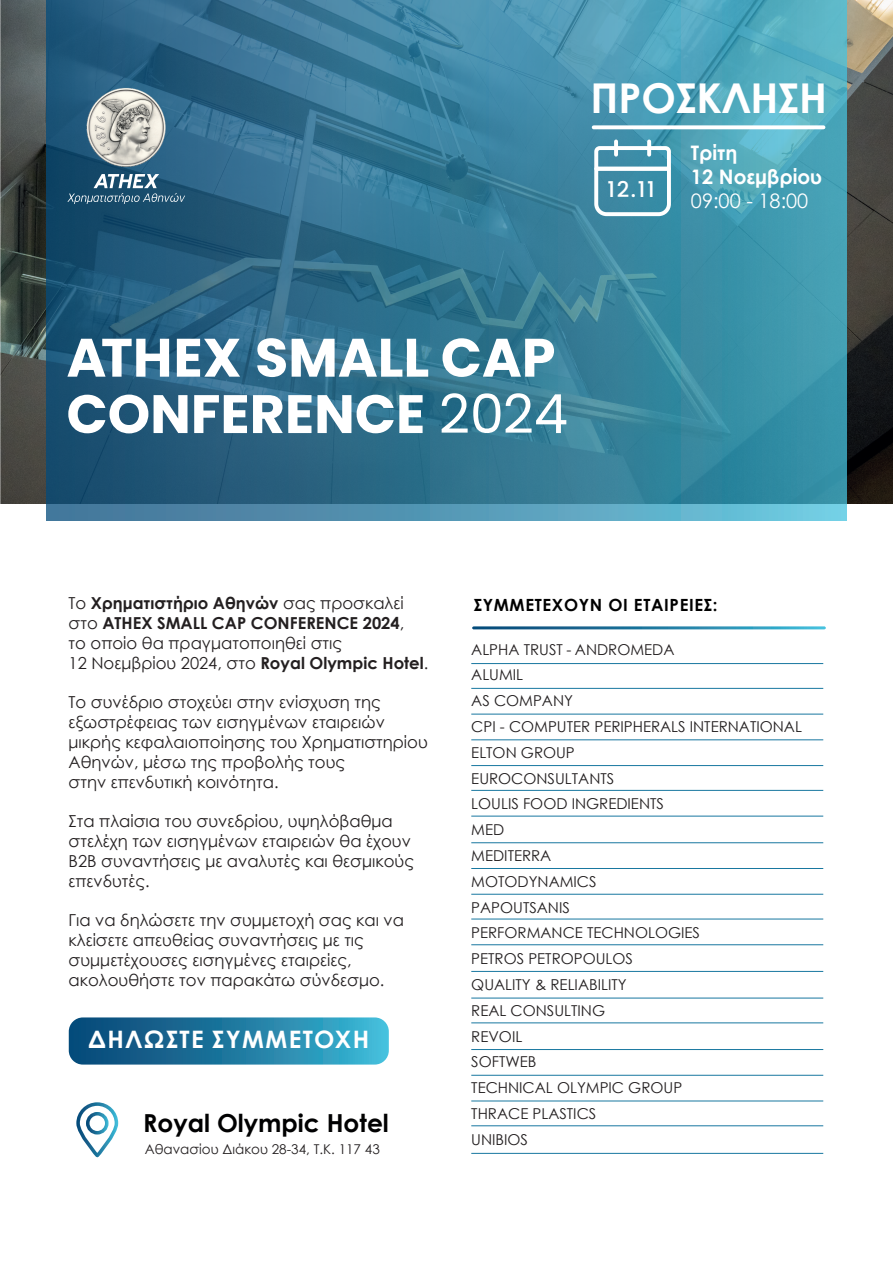
<style>
.page{position:relative;width:893px;height:1263px;background:#fff}
.page>*{position:absolute;margin:0;border:0;box-sizing:border-box;transform-origin:0 0}
.t1{font:700 54px/56.4px "Poppins";color:#fff}
.t2{font:700 41.1px "Century Gothic";color:#fff}
.t3{font:700 24.75px "Century Gothic";color:#000001}
.t4{font:700 24px "Century Gothic";letter-spacing:.06em;color:#fff}
.t5{font:500 21.75px "Poppins";color:#fff}
.t6{font:700 19.95px/24px "Century Gothic";color:#fff}
.t7{font:19.95px "Century Gothic";color:#fff}
.t8{font:700 16.8px "Century Gothic";letter-spacing:.04em;color:#000}
.t9{font:16.5px/19.8px "Century Gothic";color:#231f20}
.t10{font:15px/25.8px "Century Gothic";color:#231f20}
.t11{font:13.5px "Century Gothic";color:#231f20}
.s1{font-weight:400}
.s2{font-weight:700}
</style>
<div class="page">
<img style="left:0;top:0;width:893px;height:503px">
<svg style="left:46px;top:0;width:801px;height:520px;background:#377c98"></svg>
<svg style="left:67px;top:174px;width:118px;height:30px;background:#436d87"></svg>
<img style="left:85px;top:86px;width:82px;height:82px">
<div style="left:76px;top:1102px;width:42px;height:55px;border:4px solid #fff;border-radius:19px"></div>
<div style="left:86px;top:1112px;width:23px;height:22px;border:4px solid #fff;border-radius:50%"></div>
<svg style="left:69px;top:1017px;width:320px;height:47px;background:#257ea4"></svg>
<svg style="left:592px;top:144px;width:81px;height:74px"></svg>
<svg style="left:614px;top:141px;width:4px;height:14px"></svg>
<svg style="left:647px;top:141px;width:4px;height:14px"></svg>
<svg style="left:594px;top:125px;width:229px;height:4px"></svg>
<hr style="left:471px;top:663px;width:352px;height:1px;background:#1877a0">
<hr style="left:471px;top:688px;width:352px;height:1px;background:#1877a0">
<hr style="left:471px;top:714px;width:352px;height:1px;background:#1877a0">
<hr style="left:471px;top:739px;width:352px;height:1px;background:#1877a0">
<hr style="left:471px;top:765px;width:352px;height:1px;background:#1877a0">
<hr style="left:471px;top:790px;width:352px;height:1px;background:#1877a0">
<hr style="left:471px;top:816px;width:352px;height:1px;background:#1877a0">
<hr style="left:471px;top:842px;width:352px;height:1px;background:#1877a0">
<hr style="left:471px;top:868px;width:352px;height:1px;background:#1877a0">
<hr style="left:471px;top:894px;width:352px;height:1px;background:#1877a0">
<hr style="left:471px;top:919px;width:352px;height:1px;background:#1877a0">
<hr style="left:471px;top:944px;width:352px;height:1px;background:#1877a0">
<hr style="left:471px;top:971px;width:352px;height:1px;background:#1877a0">
<hr style="left:471px;top:998px;width:352px;height:1px;background:#1877a0">
<hr style="left:471px;top:1022px;width:352px;height:1px;background:#1877a0">
<hr style="left:471px;top:1049px;width:352px;height:1px;background:#1877a0">
<hr style="left:471px;top:1075px;width:352px;height:1px;background:#1877a0">
<hr style="left:471px;top:1101px;width:352px;height:1px;background:#1877a0">
<hr style="left:471px;top:1125px;width:352px;height:1px;background:#1877a0">
<hr style="left:471px;top:1153px;width:352px;height:1px;background:#1877a0">
<h2 class="t2" style="left:590px;top:66px;width:238px">ΠΡΟΣΚΛΗΣΗ</h2>
<h3 class="t5" style="left:607px;top:177px;width:49px">12.11</h3>
<p class="t6" style="left:691px;top:140px;width:133px">Τρίτη<br>12 Nοεμβρίου</p>
<p class="t7" style="left:691px;top:186px;width:119px">09:00 - 18:00</p>
<h1 class="t1" style="left:67px;top:330px;width:503px">ATHEX SMALL CAP<br>CONFERENCE <span class="s1">2024</span></h1>
<p class="t9" style="left:69px;top:593px;width:361px">Το <span class="s2">Χρηματιστήριο Αθηνών</span> σας προσκαλεί στο <span class="s2">ATHEX SMALL CAP CONFERENCE 2024</span>,<br>το οποίο θα πραγματοποιηθεί στις<br>12 Νοεμβρίου 2024, στο <span class="s2">Royal Olympic Hotel</span>.</p>
<p class="t9" style="left:69px;top:692px;width:361px">Το συνέδριο στοχεύει στην ενίσχυση της εξωστρέφειας των εισηγμένων εταιρειών μικρής κεφαλαιοποίησης του Χρηματιστηρίου Αθηνών, μέσω της προβολής τους<br>στην επενδυτική κοινότητα.</p>
<p class="t9" style="left:69px;top:811px;width:347px">Στα πλαίσια του συνεδρίου, υψηλόβαθμα στελέχη των εισηγμένων εταιρειών θα έχουν Β2Β συναντήσεις με αναλυτές και θεσμικούς επενδυτές.</p>
<p class="t9" style="left:69px;top:910px;width:337px">Για να δηλώσετε την συμμετοχή σας και να κλείσετε απευθείας συναντήσεις με τις συμμετέχουσες εισηγμένες εταιρείες, ακολουθήστε τον παρακάτω σύνδεσμο.</p>
<h3 class="t4" style="left:88px;top:1021px;width:283px">ΔΗΛΩΣΤΕ ΣΥΜΜΕΤΟΧΗ</h3>
<h3 class="t3" style="left:143px;top:1104px;width:247px">Royal Olympic Hotel</h3>
<p class="t11" style="left:145px;top:1139px;width:237px">Αθανασίου Διάκου 28-34, Τ.Κ. 117 43</p>
<p class="t8" style="left:474px;top:592px;width:245px">ΣΥΜΜΕΤΕΧΟΥΝ ΟΙ ΕΤΑΙΡΕΙΕΣ:</p>
<p class="t10" style="left:471px;top:636px;width:332px">ALPHA TRUST - ANDROMEDA<br>ALUMIL<br>AS COMPANY<br>CPI - COMPUTER PERIPHERALS INTERNATIONAL<br>ELTON GROUP<br>EUROCONSULTANTS<br>LOULIS FOOD INGREDIENTS<br>MED<br>MEDITERRA<br>MOTODYNAMICS<br>PAPOUTSANIS<br>PERFORMANCE TECHNOLOGIES<br>PETROS PETROPOULOS<br>QUALITY &amp; RELIABILITY<br>REAL CONSULTING<br>REVOIL<br>SOFTWEB<br>TECHNICAL OLYMPIC GROUP<br>THRACE PLASTICS<br>UNIBIOS</p>
</div>
